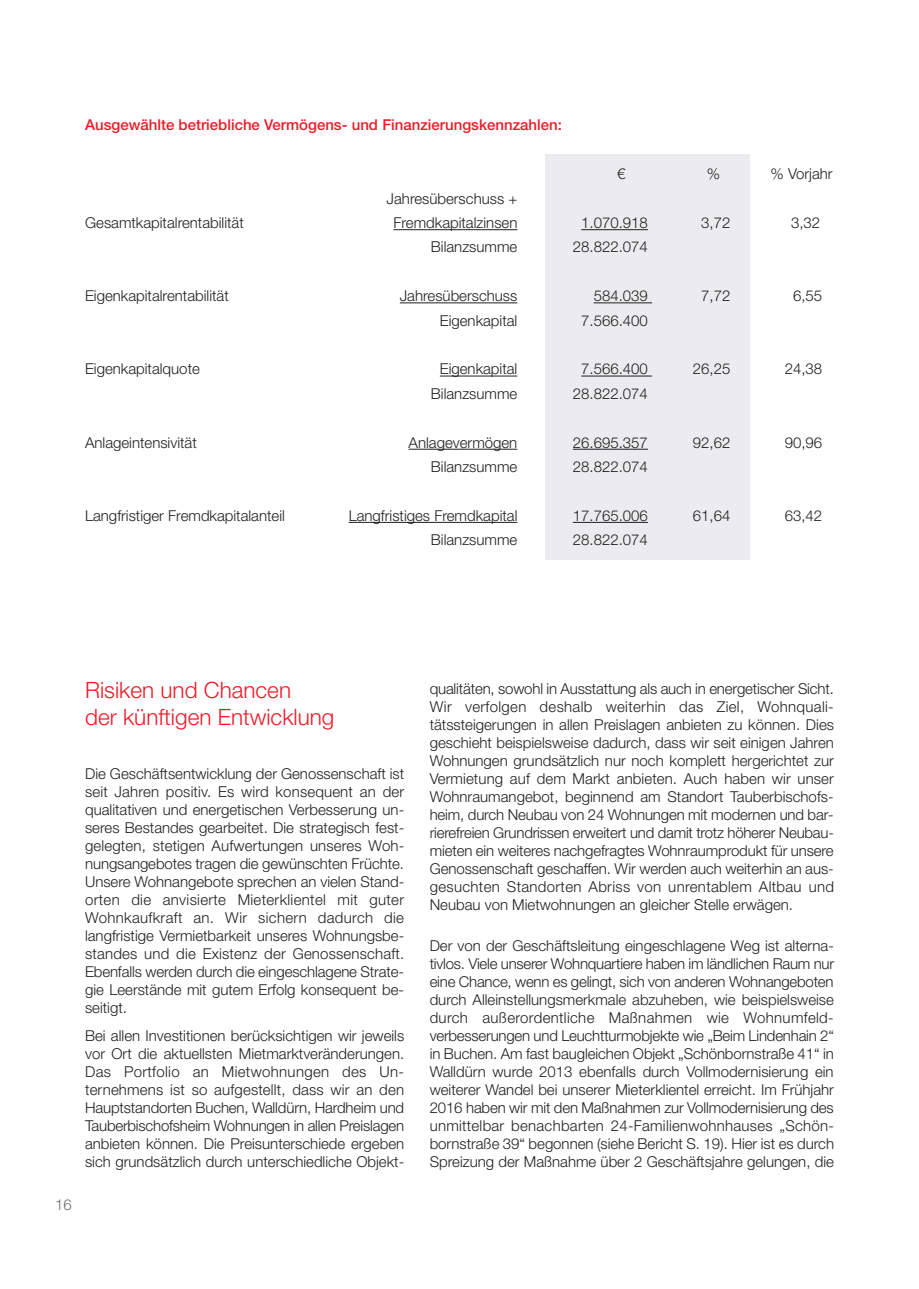
<style>
.page{position:relative;width:919px;height:1289px;background:#fff}
.page>*{position:absolute;margin:0;border:0;box-sizing:border-box;transform-origin:0 0}
.t1{font:300 22.5px/27px "Helvetica Neue LT";color:#ee1c28}
.t2{font:300 15px/18px "Helvetica Neue LT";color:#231f20;text-align:justify}
.t3{font:500 15px "Helvetica Neue LT";color:#ee1c28}
.t4{font:300 15px "Helvetica Neue LT";color:#6c6d70}
</style>
<div class="page">
<div style="left:545px;top:154px;width:205px;height:406px;background:#ececee"></div>
<hr style="left:393px;top:229px;width:124px;height:1px;background:#231f20">
<hr style="left:581px;top:229px;width:67px;height:1px;background:#231f20">
<hr style="left:400px;top:302px;width:117px;height:1px;background:#231f20">
<hr style="left:593px;top:302px;width:59px;height:1px;background:#231f20">
<hr style="left:440px;top:375px;width:77px;height:1px;background:#231f20">
<hr style="left:581px;top:375px;width:71px;height:1px;background:#231f20">
<hr style="left:408px;top:449px;width:109px;height:1px;background:#231f20">
<hr style="left:572px;top:449px;width:76px;height:1px;background:#231f20">
<hr style="left:348px;top:522px;width:169px;height:1px;background:#231f20">
<hr style="left:572px;top:522px;width:76px;height:1px;background:#231f20">
<p class="t3" style="left:85px;top:120px;width:478px">Ausgewählte betriebliche Vermögens- und Finanzierungskennzahlen:</p>
<p class="t2" style="left:386px;top:191px;width:132px">Jahresüberschuss +</p>
<p class="t2" style="left:617px;top:166px;width:10px">€</p>
<p class="t2" style="left:706px;top:166px;width:15px">%</p>
<p class="t2" style="left:770px;top:166px;width:63px">% Vorjahr</p>
<p class="t2" style="left:85px;top:215px;width:160px">Gesamtkapitalrentabilität</p>
<p class="t2" style="left:393px;top:215px;width:125px">Fremdkapitalzinsen</p>
<p class="t2" style="left:581px;top:215px;width:68px">1.070.918</p>
<p class="t2" style="left:701px;top:215px;width:31px">3,72</p>
<p class="t2" style="left:791px;top:215px;width:31px">3,32</p>
<p class="t2" style="left:431px;top:239px;width:88px">Bilanzsumme</p>
<p class="t2" style="left:573px;top:239px;width:77px">28.822.074</p>
<p class="t2" style="left:85px;top:288px;width:145px">Eigenkapitalrentabilität</p>
<p class="t2" style="left:400px;top:288px;width:119px">Jahresüberschuss</p>
<p class="t2" style="left:593px;top:288px;width:56px">584.039</p>
<p class="t2" style="left:701px;top:288px;width:31px">7,72</p>
<p class="t2" style="left:793px;top:288px;width:31px">6,55</p>
<p class="t2" style="left:440px;top:313px;width:79px">Eigenkapital</p>
<p class="t2" style="left:581px;top:313px;width:68px">7.566.400</p>
<p class="t2" style="left:85px;top:361px;width:116px">Eigenkapitalquote</p>
<p class="t2" style="left:440px;top:361px;width:79px">Eigenkapital</p>
<p class="t2" style="left:581px;top:361px;width:68px">7.566.400</p>
<p class="t2" style="left:693px;top:361px;width:39px">26,25</p>
<p class="t2" style="left:784px;top:361px;width:39px">24,38</p>
<p class="t2" style="left:431px;top:386px;width:88px">Bilanzsumme</p>
<p class="t2" style="left:573px;top:386px;width:77px">28.822.074</p>
<p class="t2" style="left:85px;top:434px;width:113px">Anlageintensivität</p>
<p class="t2" style="left:408px;top:434px;width:110px">Anlagevermögen</p>
<p class="t2" style="left:572px;top:434px;width:77px">26.695.357</p>
<p class="t2" style="left:693px;top:434px;width:39px">92,62</p>
<p class="t2" style="left:784px;top:434px;width:39px">90,96</p>
<p class="t2" style="left:431px;top:459px;width:88px">Bilanzsumme</p>
<p class="t2" style="left:573px;top:459px;width:77px">28.822.074</p>
<p class="t2" style="left:85px;top:508px;width:201px">Langfristiger Fremdkapitalanteil</p>
<p class="t2" style="left:349px;top:508px;width:170px">Langfristiges Fremdkapital</p>
<p class="t2" style="left:572px;top:508px;width:77px">17.765.006</p>
<p class="t2" style="left:693px;top:508px;width:39px">61,64</p>
<p class="t2" style="left:784px;top:508px;width:39px">63,42</p>
<p class="t2" style="left:431px;top:532px;width:88px">Bilanzsumme</p>
<p class="t2" style="left:573px;top:532px;width:77px">28.822.074</p>
<p class="t4" style="left:55px;top:1199px;width:18px">16</p>
<h1 class="t1" style="left:85px;top:678px;width:251px">Risiken und Chancen<br>der künftigen Entwicklung</h1>
<p class="t2" style="left:85px;top:765px;width:321px">Die Geschäftsentwicklung der Genossenschaft ist seit Jahren positiv. Es wird konsequent an der qualitativen und energetischen Verbesserung un&shy;seres Bestandes gearbeitet. Die strategisch fest&shy;gelegten, stetigen Aufwertungen unseres Woh&shy;nungsangebotes tragen die gewünschten Früchte.<br>Unsere Wohnangebote sprechen an vielen Stand - orten die anvisierte Mieterklientel mit guter Wohnkaufkraft an. Wir sichern dadurch die langfristige Vermietbarkeit unseres Wohnungsbe&shy;standes und die Existenz der Genossenschaft.<br>Ebenfalls werden durch die eingeschlagene Strate&shy;gie Leerstände mit gutem Erfolg konsequent be&shy;seitigt.</p>
<p class="t2" style="left:85px;top:1028px;width:321px">Bei allen Investitionen berücksichtigen wir jeweils vor Ort die aktuellsten Mietmarktveränderungen.<br>Das Portfolio an Mietwohnungen des Un&shy;ternehmens ist so aufgestellt, dass wir an den Hauptstandorten Buchen, Walldürn, Hardheim und Tauberbischofsheim Wohnungen in allen Preislagen anbieten können. Die Preisunterschiede ergeben sich grundsätzlich durch unterschiedliche Objekt -</p>
<p class="t2" style="left:429px;top:681px;width:406px">qualitäten, sowohl in Ausstattung als auch in energetischer Sicht.<br>Wir verfolgen deshalb weiterhin das Ziel, Wohnquali - tätssteigerungen in allen Preislagen anbieten zu können. Dies geschieht beispielsweise dadurch, dass wir seit einigen Jahren Wohnungen grundsätzlich nur noch komplett hergerichtet zur Vermietung auf dem Markt anbieten. Auch haben wir unser Wohnraumangebot, beginnend am Standort Tauberbischofs - heim, durch Neubau von 24 Wohnungen mit modernen und bar&shy;rierefreien Grundrissen erweitert und damit trotz höherer Neubau&shy;mieten ein weiteres nachgefragtes Wohnraumprodukt für unsere Genossenschaft geschaffen. Wir werden auch weiterhin an aus&shy;gesuchten Standorten Abriss von unrentablem Altbau und Neubau von Mietwohnungen an gleicher Stelle erwägen.</p>
<p class="t2" style="left:429px;top:938px;width:406px">Der von der Geschäftsleitung eingeschlagene Weg ist alterna&shy;tivlos. Viele unserer Wohnquartiere haben im ländlichen Raum nur eine Chance, wenn es gelingt, sich von anderen Wohnangeboten durch Alleinstellungsmerkmale abzuheben, wie beispielsweise durch außerordentliche Maßnahmen wie Wohnumfeld&shy;verbesserungen und Leuchtturmobjekte wie „Beim Lindenhain 2“ in Buchen. Am fast baugleichen Objekt „Schönbornstraße 41“ in Walldürn wurde 2013 ebenfalls durch Vollmodernisierung ein weiterer Wandel bei unserer Mieterklientel erreicht. Im Frühjahr 2016 haben wir mit den Maßnahmen zur Vollmodernisierung des unmittelbar benachbarten 24-Familienwohnhauses „Schön&shy;bornstraße 39“ begonnen (siehe Bericht S. 19). Hier ist es durch Spreizung der Maßnahme über 2 Geschäftsjahre gelungen, die</p>
</div>
